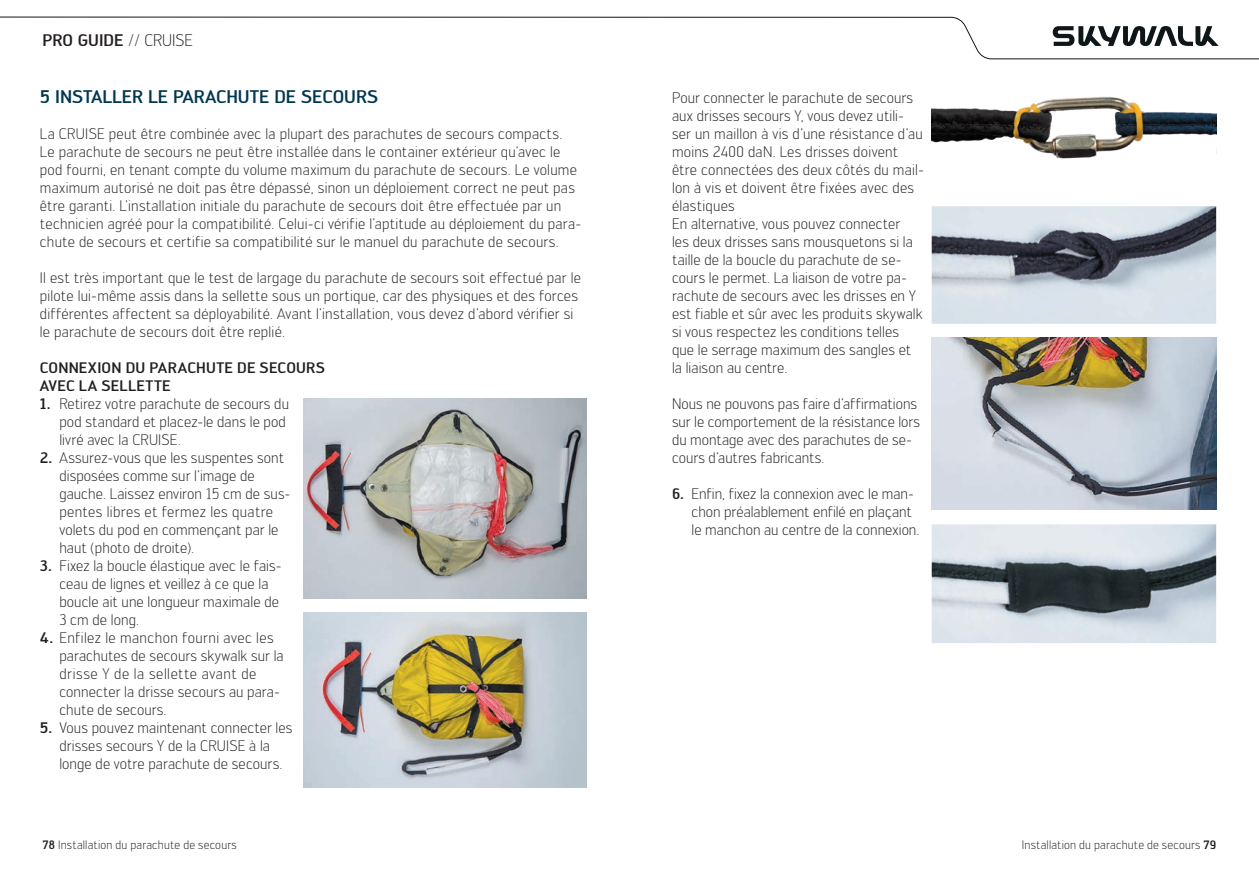
<style>
.page{position:relative;width:1259px;height:893px;background:#fff}
.page>*{position:absolute;margin:0;border:0;box-sizing:border-box;transform-origin:0 0}
.t1{font:500 18px "Engel";color:#003750}
.t2{font:500 16.5px "Engel";color:#231f20}
.t3{font:300 15px/18px "Engel";letter-spacing:.01em;color:#231f20}
.t4{font:500 15px/18px "Engel";letter-spacing:.01em;color:#231f20}
.t5{font:300 12px "Engel";letter-spacing:.015em;color:#231f20}
.s1{font-weight:300}
.s2{font-weight:500}
</style>
<div class="page">
<svg style="left:0;top:17px;width:1259px;height:42px"></svg>
<img style="left:304px;top:398px;width:283px;height:200px">
<img style="left:304px;top:612px;width:283px;height:175px">
<img style="left:931px;top:337px;width:285px;height:173px">
<img style="left:931px;top:524px;width:285px;height:119px">
<img style="left:931px;top:206px;width:285px;height:118px">
<img style="left:931px;top:97px;width:285px;height:62px">
<p class="t2" style="left:43px;top:30px;width:152px">PRO GUIDE <span class="s1">// CRUISE</span></p>
<p class="t1" style="left:40px;top:86px;width:340px">5 INSTALLER LE PARACHUTE DE SECOURS</p>
<p class="t3" style="left:40px;top:125px;width:543px">La CRUISE peut être combinée avec la plupart des parachutes de secours compacts.<br>Le parachute de secours ne peut être installée dans le container extérieur qu’avec le pod fourni, en tenant compte du volume maximum du parachute de secours. Le volume maximum autorisé ne doit pas être dépassé, sinon un déploiement correct ne peut pas être garanti. L’installation initiale du parachute de secours doit être effectuée par un technicien agréé pour la compatibilité. Celui-ci vérifie l’aptitude au déploiement du para&shy;chute de secours et certifie sa compatibilité sur le manuel du parachute de secours.</p>
<p class="t3" style="left:40px;top:269px;width:542px">Il est très important que le test de largage du parachute de secours soit effectué par le pilote lui-même assis dans la sellette sous un portique, car des physiques et des forces différentes affectent sa déployabilité. Avant l’installation, vous devez d’abord vérifier si le parachute de secours doit être replié.</p>
<p class="t4" style="left:40px;top:359px;width:287px">CONNEXION DU PARACHUTE DE SECOURS<br>AVEC LA SELLETTE</p>
<p class="t3" style="left:59px;top:395px;width:231px;text-indent:-19px"><span class="s2">1.</span> Retirez votre parachute de secours du pod standard et placez-le dans le pod livré avec la CRUISE.</p>
<p class="t3" style="left:59px;top:449px;width:233px;text-indent:-19px"><span class="s2">2.</span> Assurez-vous que les suspentes sont disposées comme sur l’image de gauche. Laissez environ 15 cm de sus&shy;pentes libres et fermez les quatre volets du pod en commençant par le haut (photo de droite).</p>
<p class="t3" style="left:59px;top:557px;width:224px;text-indent:-19px"><span class="s2">3.</span> Fixez la boucle élastique avec le fais&shy;ceau de lignes et veillez à ce que la boucle ait une longueur maximale de<br>3 cm de long.</p>
<p class="t3" style="left:59px;top:629px;width:226px;text-indent:-19px"><span class="s2">4.</span> Enfilez le manchon fourni avec les parachutes de secours skywalk sur la drisse Y de la sellette avant de connecter la drisse secours au para&shy;chute de secours.</p>
<p class="t3" style="left:59px;top:719px;width:235px;text-indent:-19px"><span class="s2">5.</span> Vous pouvez maintenant connecter les drisses secours Y de la CRUISE à la longe de votre parachute de secours.</p>
<p class="t3" style="left:672px;top:89px;width:253px">Pour connecter le parachute de secours aux drisses secours Y, vous devez utili&shy;ser un maillon à vis d’une résistance d’au moins 2400 daN. Les drisses doivent être connectées des deux côtés du mail&shy;lon à vis et doivent être fixées avec des élastiques<br>En alternative, vous pouvez connecter<br>les deux drisses sans mousquetons si la taille de la boucle du parachute de se&shy;cours le permet. La liaison de votre pa&shy;rachute de secours avec les drisses en Y est fiable et sûr avec les produits skywalk si vous respectez les conditions telles que le serrage maximum des sangles et la liaison au centre.</p>
<p class="t3" style="left:672px;top:395px;width:250px">Nous ne pouvons pas faire d’affirmations sur le comportement de la résistance lors du montage avec des parachutes de se&shy;cours d’autres fabricants.</p>
<p class="t3" style="left:691px;top:485px;width:229px;text-indent:-20px"><span class="s2">6.</span> Enfin, fixez la connexion avec le man&shy;chon préalablement enfilé en plaçant le manchon au centre de la connexion.</p>
<p class="t5" style="left:43px;top:838px;width:196px"><span class="s2">78</span> Installation du parachute de secours</p>
<p class="t5" style="left:1021px;top:838px;width:196px">Installation du parachute de secours <span class="s2">79</span></p>
</div>
